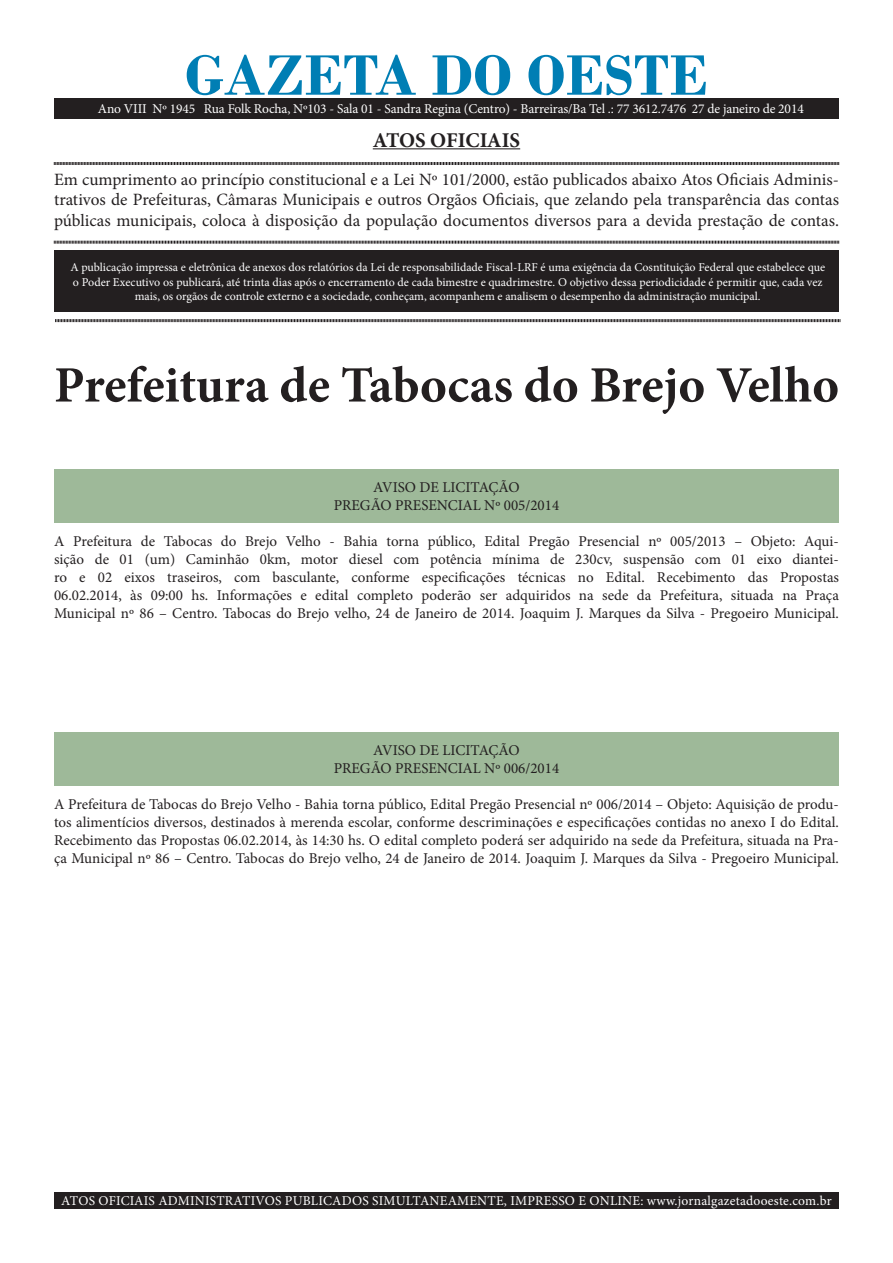
<style>
.page{position:relative;width:893px;height:1263px;background:#fff}
.page>*{position:absolute;margin:0;border:0;box-sizing:border-box;transform-origin:0 0}
.t1{font:700 60px "Bodoni";color:#007eb4}
.t2{font:700 51px "Minion Pro";letter-spacing:-.005em;color:#231f20}
.t3{font:700 21px "Minion Pro";letter-spacing:-.005em;color:#231f20}
.t4{font:17.25px/20.7px "Minion Pro";color:#231f20;text-align:justify}
.t5{font:15px/18px "Minion Pro";color:#231f20;text-align:justify}
.t6{font:13.5px "Minion Pro";color:#fff}
.t7{font:12px/14.4px "Minion Pro";color:#fff;text-align:center}
</style>
<div class="page">
<div style="left:54px;top:250px;width:785px;height:62px;background:#231f20"></div>
<hr style="left:373px;top:148px;width:147px;height:1px;background:#231f20">
<svg style="left:54px;top:162px;width:785px;height:3px;background:#6b6969"></svg>
<svg style="left:54px;top:240px;width:785px;height:4px;background:#908e8e"></svg>
<svg style="left:55px;top:319px;width:785px;height:4px;background:#908e8e"></svg>
<div style="left:54px;top:1192px;width:785px;height:17px;background:#231f20"></div>
<div style="left:54px;top:99px;width:785px;height:20px;background:#231f20"></div>
<div style="left:54px;top:469px;width:785px;height:54px;background:#9eb999"></div>
<div style="left:54px;top:732px;width:785px;height:54px;background:#9eb999"></div>
<p class="t1" style="left:185px;top:40px;width:525px">GAZETA DO OESTE</p>
<p class="t3" style="left:373px;top:125px;width:149px">ATOS OFICIAIS</p>
<p class="t4" style="left:54px;top:169px;width:786px">Em cumprimento ao princípio constitucional e a Lei Nº 101/2000, estão publicados abaixo Atos Oficiais Adminis&shy;trativos de Prefeituras, Câmaras Municipais e outros Orgãos Oficiais, que zelando pela transparência das contas públicas municipais, coloca à disposição da população documentos diversos para a devida prestação de contas.</p>
<p class="t7" style="left:70px;top:260px;width:756px">A publicação impressa e eletrônica de anexos dos relatórios da Lei de responsabilidade Fiscal-LRF é uma exigência da Cosntituição Federal que estabelece que o Poder Executivo os publicará, até trinta dias após o encerramento de cada bimestre e quadrimestre. O objetivo dessa periodicidade é permitir que, cada vez mais, os orgãos de controle externo e a sociedade, conheçam, acompanhem e analisem o desempenho da administração municipal.</p>
<p class="t6" style="left:98px;top:100px;width:707px">Ano VIII Nº 1945 Rua Folk Rocha, Nº103 - Sala 01 - Sandra Regina (Centro) - Barreiras/Ba Tel .: 77 3612.7476 27 de janeiro de 2014</p>
<p class="t2" style="left:54px;top:349px;width:786px">Prefeitura de Tabocas do Brejo Velho</p>
<p class="t5" style="left:373px;top:478px;width:148px">AVISO DE LICITAÇÃO</p>
<p class="t5" style="left:334px;top:496px;width:227px">PREGÃO PRESENCIAL Nº 005/2014</p>
<p class="t5" style="left:54px;top:532px;width:787px">A Prefeitura de Tabocas do Brejo Velho - Bahia torna público, Edital Pregão Presencial nº 005/2013 – Objeto: Aqui&shy;sição de 01 (um) Caminhão 0km, motor diesel com potência mínima de 230cv, suspensão com 01 eixo diantei&shy;ro e 02 eixos traseiros, com basculante, conforme especificações técnicas no Edital. Recebimento das Propostas 06.02.2014, às 09:00 hs. Informações e edital completo poderão ser adquiridos na sede da Prefeitura, situada na Praça Municipal nº 86 – Centro. Tabocas do Brejo velho, 24 de Janeiro de 2014. Joaquim J. Marques da Silva - Pregoeiro Municipal.</p>
<p class="t5" style="left:373px;top:741px;width:148px">AVISO DE LICITAÇÃO</p>
<p class="t5" style="left:334px;top:759px;width:227px">PREGÃO PRESENCIAL Nº 006/2014</p>
<p class="t5" style="left:54px;top:795px;width:786px">A Prefeitura de Tabocas do Brejo Velho - Bahia torna público, Edital Pregão Presencial nº 006/2014 – Objeto: Aquisição de produ&shy;tos alimentícios diversos, destinados à merenda escolar, conforme descriminações e especificações contidas no anexo I do Edital.<br>Recebimento das Propostas 06.02.2014, às 14:30 hs. O edital completo poderá ser adquirido na sede da Prefeitura, situada na Pra&shy;ça Municipal nº 86 – Centro. Tabocas do Brejo velho, 24 de Janeiro de 2014. Joaquim J. Marques da Silva - Pregoeiro Municipal.</p>
<p class="t6" style="left:61px;top:1191px;width:772px">ATOS OFICIAIS ADMINISTRATIVOS PUBLICADOS SIMULTANEAMENTE, IMPRESSO E ONLINE: www.jornalgazetadooeste.com.br</p>
</div>
